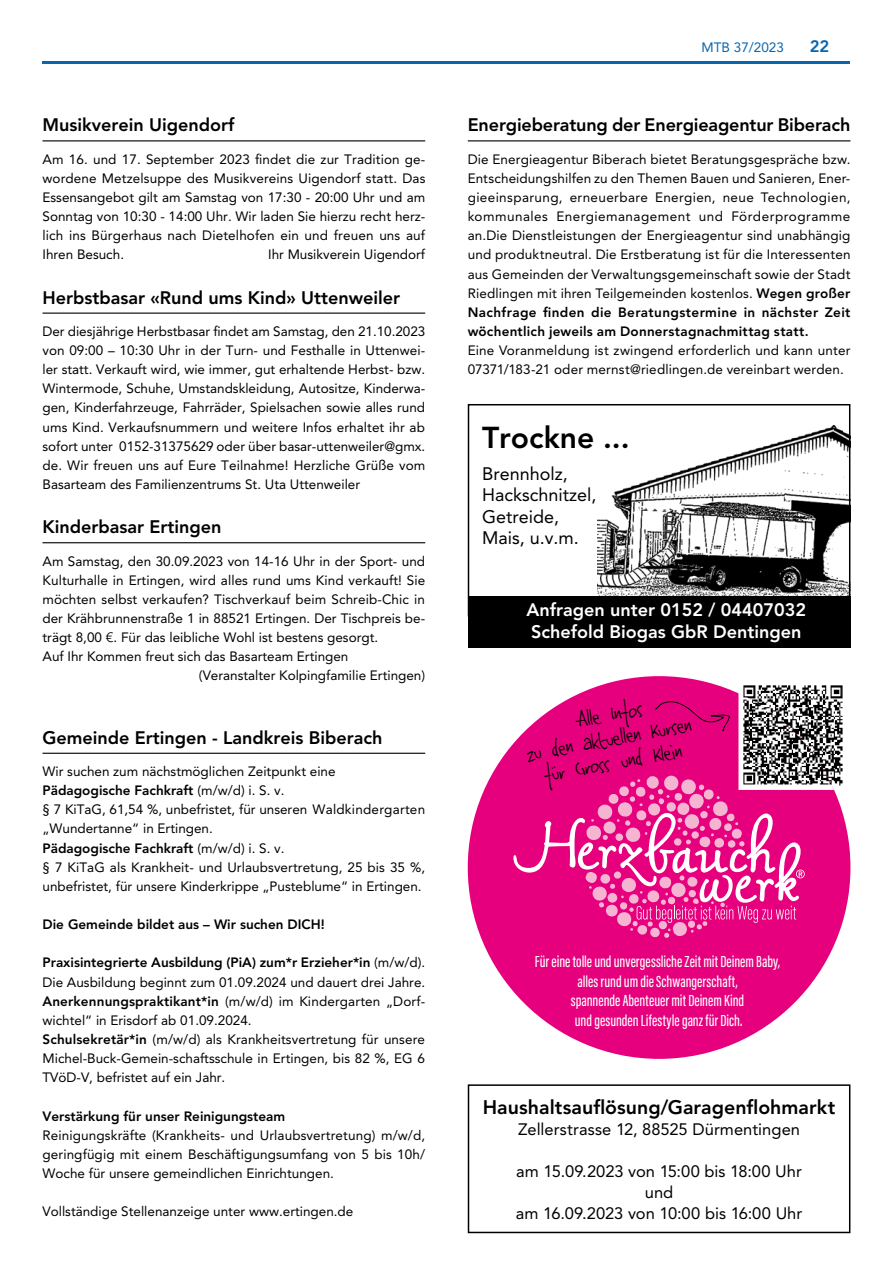
<style>
.page{position:relative;width:893px;height:1263px;background:#fff}
.page>*{position:absolute;margin:0;border:0;box-sizing:border-box;transform-origin:0 0}
.t1{font:31.5px/24px "Jinky";color:#000;text-align:center}
.t2{font:800 30px "Avenir LT Pro";color:#000}
.t3{font:800 19.5px "Avenir LT Pro";letter-spacing:.005em;color:#000}
.t4{font:800 18px "Avenir LT Pro";color:#000}
.t5{font:800 18px/21.6px "Avenir LT Pro";color:#fff}
.t6{font:18px/21.6px "Avenir LT Pro";color:#000}
.t7{font:500 16.5px/19.5px "Acumin Pro Extra Cond";color:#fff;text-align:center}
.t8{font:16.5px/21px "Avenir LT Pro";color:#000;text-align:center}
.t9{font:800 16.5px "Avenir LT Pro";color:#0666b0}
.t10{font:13.5px/19.2px "Avenir LT Pro";color:#000;text-align:justify}
.t11{font:800 13.5px "Avenir LT Pro";color:#000}
.t12{font:13.5px "Avenir LT Pro";color:#0666b0}
.s1{font-weight:800}
</style>
<div class="page">
<hr style="left:43px;top:62px;width:807px;height:2px;background:#0666b0">
<hr style="left:468px;top:140px;width:382px;height:1px;background:#000">
<hr style="left:43px;top:140px;width:382px;height:1px;background:#000">
<hr style="left:43px;top:313px;width:382px;height:1px;background:#000">
<hr style="left:43px;top:542px;width:382px;height:1px;background:#000">
<hr style="left:43px;top:753px;width:382px;height:1px;background:#000">
<div style="left:468px;top:1084px;width:382px;height:149px;border:2px solid #000"></div>
<div style="left:468px;top:676px;width:382px;height:383px;background:#e6007d;border-radius:50%"></div>
<svg style="left:513px;top:776px;width:292px;height:162px"></svg>
<svg style="left:655px;top:701px;width:75px;height:30px"></svg>
<img style="left:743px;top:685px;width:100px;height:101px">
<img style="left:738px;top:693px;width:96px;height:97px">
<img style="left:597px;top:426px;width:250px;height:171px">
<div style="left:468px;top:404px;width:382px;height:213px;border:2px solid #000"></div>
<div style="left:468px;top:597px;width:382px;height:51px;background:#000"></div>
<h3 class="t4" style="left:43px;top:115px;width:194px">Musikverein Uigendorf</h3>
<p class="t10" style="left:43px;top:149px;width:384px">Am 16. und 17. September 2023 findet die zur Tradition ge&shy;wordene Metzelsuppe des Musikvereins Uigendorf statt. Das Essensangebot gilt am Samstag von 17:30 - 20:00 Uhr und am Sonntag von 10:30 - 14:00 Uhr. Wir laden Sie hierzu recht herz&shy;lich ins Bürgerhaus nach Dietelhofen ein und freuen uns auf Ihren Besuch.</p>
<p class="t10" style="left:268px;top:245px;width:159px">Ihr Musikverein Uigendorf</p>
<h3 class="t4" style="left:43px;top:287px;width:359px">Herbstbasar «Rund ums Kind» Uttenweiler</h3>
<p class="t10" style="left:43px;top:322px;width:384px">Der diesjährige Herbstbasar findet am Samstag, den 21.10.2023 von 09:00 – 10:30 Uhr in der Turn- und Festhalle in Uttenwei&shy;ler statt. Verkauft wird, wie immer, gut erhaltende Herbst- bzw.<br>Wintermode, Schuhe, Umstandskleidung, Autositze, Kinderwa&shy;gen, Kinderfahrzeuge, Fahrräder, Spielsachen sowie alles rund ums Kind. Verkaufsnummern und weitere Infos erhaltet ihr ab sofort unter 0152-31375629 oder über basar-uttenweiler@gmx. de. Wir freuen uns auf Eure Teilnahme! Herzliche Grüße vom Basarteam des Familienzentrums St. Uta Uttenweiler</p>
<h3 class="t4" style="left:43px;top:516px;width:181px">Kinderbasar Ertingen</h3>
<p class="t10" style="left:43px;top:551px;width:384px">Am Samstag, den 30.09.2023 von 14-16 Uhr in der Sport- und</p>
<p class="t10" style="left:43px;top:570px;width:384px">Kulturhalle in Ertingen, wird alles rund ums Kind verkauft! Sie</p>
<p class="t10" style="left:43px;top:589px;width:384px">möchten selbst verkaufen? Tischverkauf beim Schreib-Chic in</p>
<p class="t10" style="left:43px;top:609px;width:384px">der Krähbrunnenstraße 1 in 88521 Ertingen. Der Tischpreis be-</p>
<p class="t10" style="left:43px;top:628px;width:337px">trägt 8,00 €. Für das leibliche Wohl ist bestens gesorgt.</p>
<p class="t10" style="left:43px;top:647px;width:307px">Auf Ihr Kommen freut sich das Basarteam Ertingen</p>
<p class="t10" style="left:199px;top:666px;width:228px">(Veranstalter Kolpingfamilie Ertingen)</p>
<h3 class="t4" style="left:43px;top:727px;width:342px">Gemeinde Ertingen - Landkreis Biberach</h3>
<p class="t10" style="left:43px;top:762px;width:384px;text-align:left">Wir suchen zum nächstmöglichen Zeitpunkt eine <span class="s1">Pädagogische Fachkraft</span> (m/w/d) i. S. v.<br>§ 7 KiTaG, 61,54 %, unbefristet, für unseren Waldkindergarten „Wundertanne“ in Ertingen.<br><span class="s1">Pädagogische Fachkraft</span> (m/w/d) i. S. v.<br>§ 7 KiTaG als Krankheit- und Urlaubsvertretung, 25 bis 35 %, unbefristet, für unsere Kinderkrippe „Pusteblume“ in Ertingen.</p>
<p class="t11" style="left:43px;top:916px;width:284px">Die Gemeinde bildet aus – Wir suchen DICH!</p>
<p class="t10" style="left:43px;top:953px;width:384px;text-align:left"><span class="s1">Praxisintegrierte Ausbildung (PiA) zum*r Erzieher*in</span> (m/w/d).<br>Die Ausbildung beginnt zum 01.09.2024 und dauert drei Jahre.<br><span class="s1">Anerkennungspraktikant*in</span> (m/w/d) im Kindergarten „Dorf&shy;wichtel“ in Erisdorf ab 01.09.2024.<br><span class="s1">Schulsekretär*in</span> (m/w/d) als Krankheitsvertretung für unsere Michel-Buck-Gemein-schaftsschule in Ertingen, bis 82 %, EG 6<br>TVöD-V, befristet auf ein Jahr.</p>
<p class="t11" style="left:43px;top:1108px;width:244px">Verstärkung für unser Reinigungsteam</p>
<p class="t10" style="left:43px;top:1125px;width:384px">Reinigungskräfte (Krankheits- und Urlaubsvertretung) m/w/d, geringfügig mit einem Beschäftigungsumfang von 5 bis 10h/ Woche für unsere gemeindlichen Einrichtungen.</p>
<p class="t10" style="left:43px;top:1202px;width:312px">Vollständige Stellenanzeige unter www.ertingen.de</p>
<p class="t12" style="left:702px;top:39px;width:84px">MTB 37/2023</p>
<p class="t9" style="left:810px;top:36px;width:21px">22</p>
<h3 class="t4" style="left:468px;top:115px;width:384px">Energieberatung der Energieagentur Biberach</h3>
<p class="t10" style="left:468px;top:149px;width:384px">Die Energieagentur Biberach bietet Beratungsgespräche bzw.<br>Entscheidungshilfen zu den Themen Bauen und Sanieren, Ener&shy;gieeinsparung, erneuerbare Energien, neue Technologien, kommunales Energiemanagement und Förderprogramme an.Die Dienstleistungen der Energieagentur sind unabhängig und produktneutral. Die Erstberatung ist für die Interessenten aus Gemeinden der Verwaltungsgemeinschaft sowie der Stadt Riedlingen mit ihren Teilgemeinden kostenlos. <span class="s1">Wegen großer Nachfrage finden die Beratungstermine in nächster Zeit wöchentlich jeweils am Donnerstagnachmittag statt.</span></p>
<p class="t10" style="left:468px;top:341px;width:384px">Eine Voranmeldung ist zwingend erforderlich und kann unter<br>07371/183-21 oder mernst@riedlingen.de vereinbart werden.</p>
<h2 class="t2" style="left:482px;top:419px;width:149px">Trockne ...</h2>
<h3 class="t6" style="left:482px;top:462px;width:116px">Brennholz,<br>Hackschnitzel,<br>Getreide,<br>Mais, u.v.m.</h3>
<h3 class="t5" style="left:526px;top:599px;width:281px">Anfragen unter 0152 / 04407032<br>Schefold Biogas GbR Dentingen</h3>
<h1 class="t1" style="left:521px;top:720px;width:168px;rotate:-10deg">Alle Infos<br>zu den aktuellen Kursen fur Gross und Klein</h1>
<p class="t7" style="left:535px;top:952px;width:247px">Für eine tolle und unvergessliche Zeit mit Deinem Baby, alles rund um die Schwangerschaft,<br>spannende Abenteuer mit Deinem Kind<br>und gesunden Lifestyle ganz für Dich.</p>
<h3 class="t3" style="left:483px;top:1095px;width:354px">Haushaltsauflösung/Garagenflohmarkt</h3>
<p class="t8" style="left:518px;top:1118px;width:283px">Zellerstrasse 12, 88525 Dürmentingen</p>
<p class="t8" style="left:516px;top:1160px;width:288px">am 15.09.2023 von 15:00 bis 18:00 Uhr und<br>am 16.09.2023 von 10:00 bis 16:00 Uhr</p>
</div>
